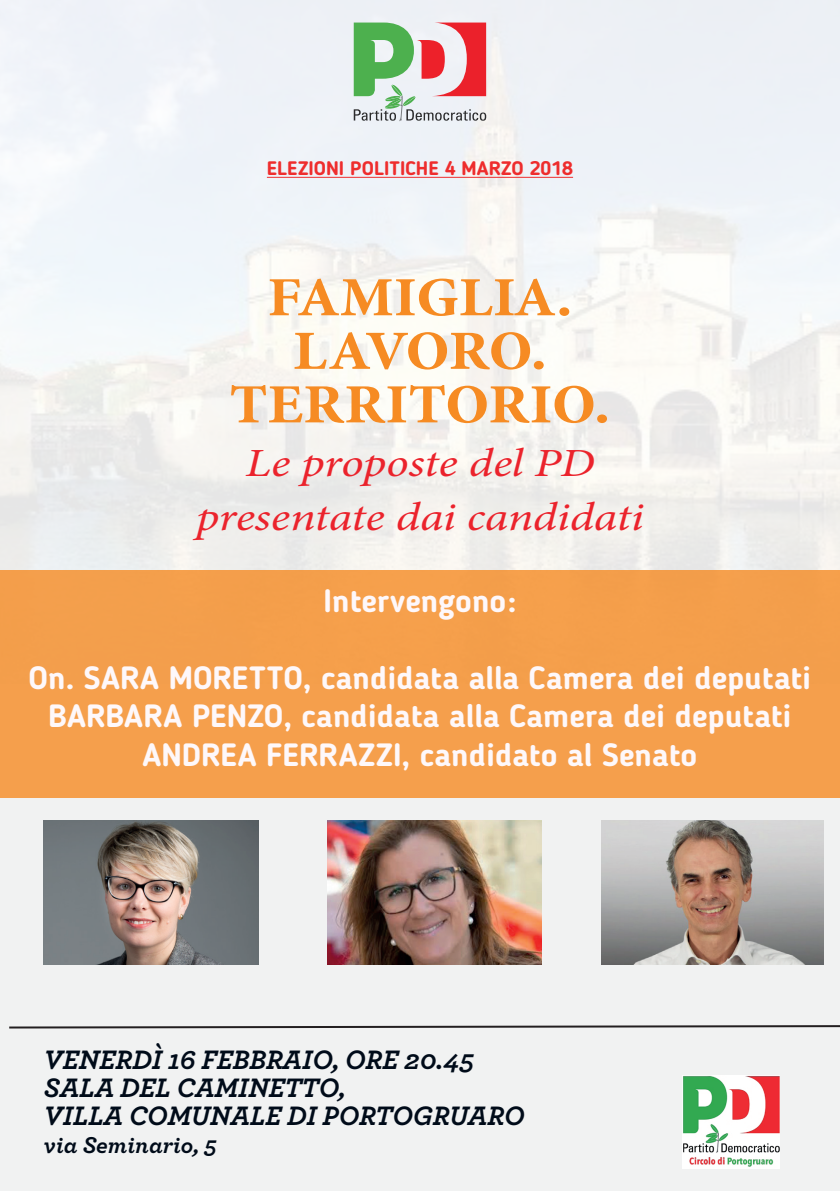
<style>
.page{position:relative;width:840px;height:1191px;background:#fff}
.page>*{position:absolute;margin:0;border:0;box-sizing:border-box;transform-origin:0 0}
.t1{font:700 condensed 56px/53.6px "Minion Pro";color:#f68b23;text-align:center;scale:1.2 1}
.t2{font:italic 40px/53.6px "Minion Pro";letter-spacing:-.01em;color:#eb232c;text-align:center;scale:1.2 1}
.t3{font:700 32px/38.4px "Blogger Sans";color:#fef8fa;text-align:center}
.t4{font:italic 700 28px/28px "Archer";color:#000b19}
.t5{font:italic 700 24px "Archer";color:#000b19}
.t6{font:700 19.4px "Blogger Sans";color:#ee2d2d}
</style>
<div class="page">
<div style="left:0;top:0;width:839px;height:1191px;background:#f1f2f2"></div>
<img style="left:0;top:22px;width:839px;height:548px">
<div style="left:0;top:570px;width:839px;height:227px;background:#f59f4c"></div>
<svg style="left:353px;top:23px;width:133px;height:98px"></svg>
<hr style="left:267px;top:177px;width:305px;height:1px;background:#ee2d2d">
<img style="left:682px;top:1075px;width:96px;height:93px">
<img style="left:44px;top:820px;width:214px;height:145px">
<img style="left:327px;top:820px;width:214px;height:145px">
<img style="left:601px;top:820px;width:221px;height:145px">
<svg style="left:9px;top:1025px;width:830px;height:4px"></svg>
<p class="t6" style="left:267px;top:156px;width:307px">ELEZIONI POLITICHE 4 MARZO 2018</p>
<h1 class="t1" style="left:229px;top:270px;width:319px">FAMIGLIA.<br>LAVORO.<br>TERRITORIO.</h1>
<p class="t2" style="left:196px;top:436px;width:374px">Le proposte del PD presentate dai candidati</p>
<p class="t3" style="left:323px;top:581px;width:194px">Intervengono:</p>
<p class="t3" style="left:29px;top:658px;width:783px">On. SARA MORETTO, candidata alla Camera dei deputati<br>BARBARA PENZO, candidata alla Camera dei deputati<br>ANDREA FERRAZZI, candidato al Senato</p>
<p class="t4" style="left:44px;top:1043px;width:481px">VENERDÌ 16 FEBBRAIO, ORE 20.45<br>SALA DEL CAMINETTO,<br>VILLA COMUNALE DI PORTOGRUARO</p>
<p class="t5" style="left:44px;top:1125px;width:174px">via Seminario, 5</p>
</div>
